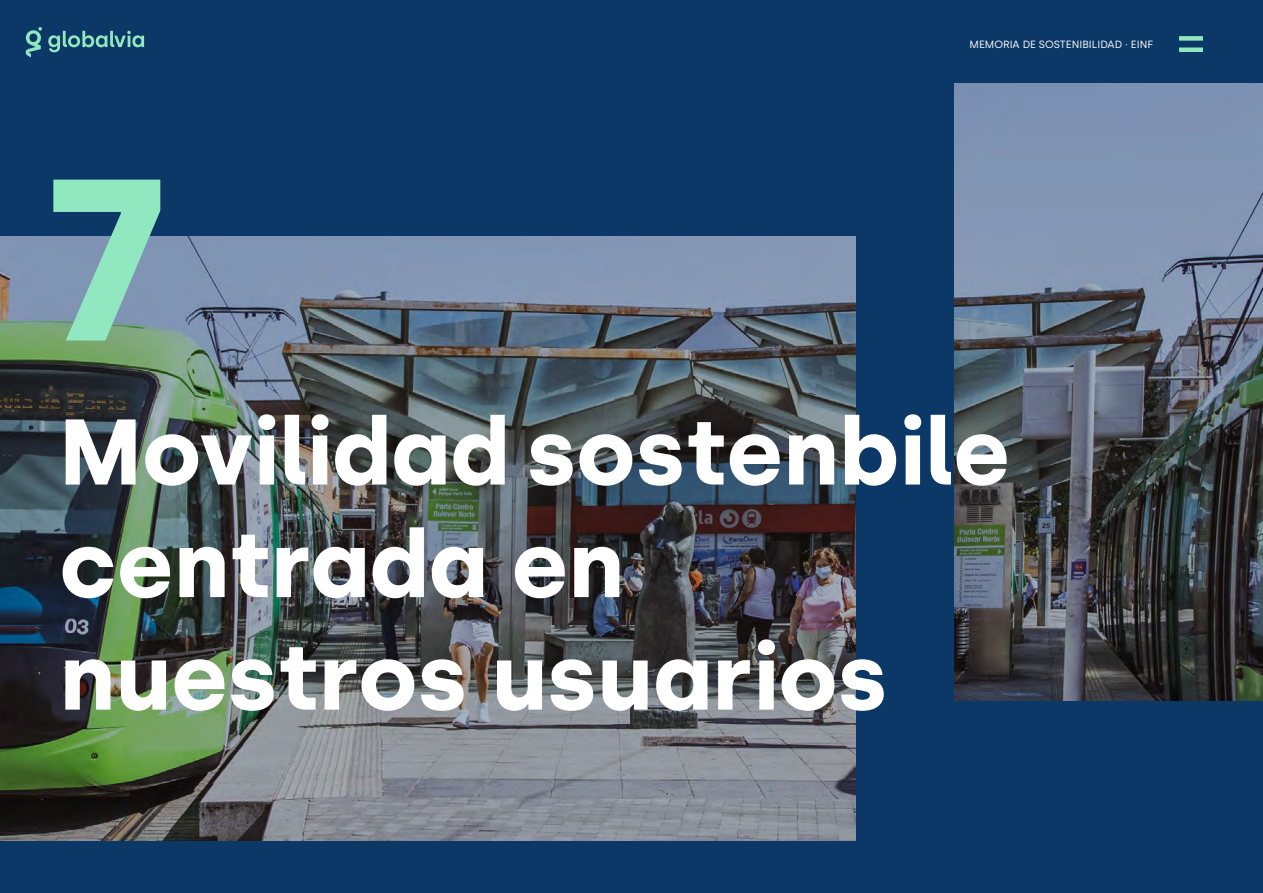
<style>
.page{position:relative;width:1263px;height:893px;background:#0c3867}
.page>*{position:absolute;margin:0;border:0;box-sizing:border-box;transform-origin:0 0}
.t1{font:700 229.5px "Silka";color:#91e8c0}
.t2{font:700 93px/112.5px "Silka";color:#fff}
.t3{font:10.5px "Silka";color:#fff}
</style>
<div class="page">
<hr style="left:1179px;top:48px;width:24px;height:4px;background:#91e8c0">
<div style="left:1179px;top:36px;width:24px;height:5px;background:#91e8c0"></div>
<svg style="left:48px;top:31px;width:96px;height:21px"></svg>
<svg style="left:26px;top:27px;width:16px;height:30px"></svg>
<img style="left:954px;top:83px;width:309px;height:617px">
<img style="left:0;top:236px;width:855px;height:604px">
<h1 class="t1" style="left:42px;top:123px;width:130px">7</h1>
<p class="t3" style="left:969px;top:38px;width:185px">MEMORIA DE SOSTENIBILIDAD · EINF</p>
<p class="t2" style="left:59px;top:396px;width:952px">Movilidad sostenbile centrada en nuestros usuarios</p>
</div>
